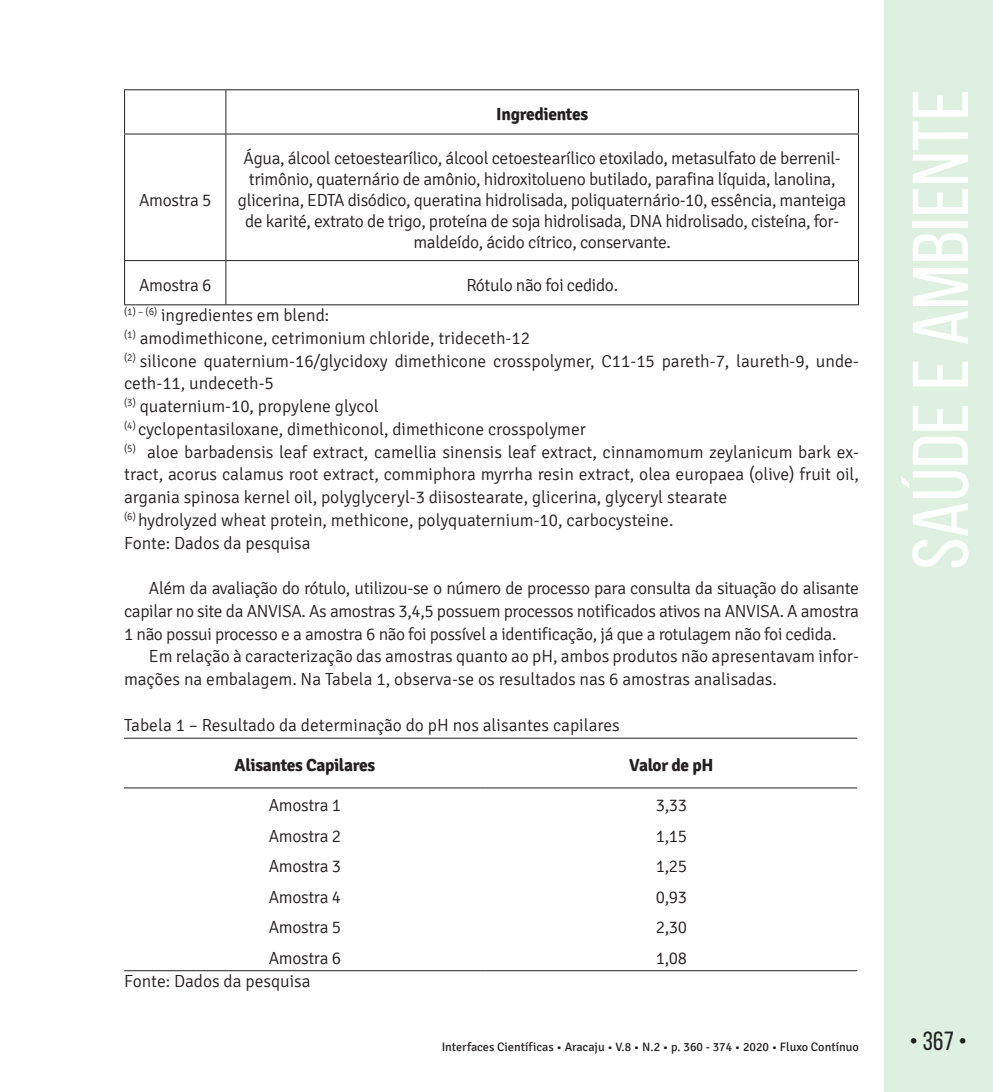
<style>
.page{position:relative;width:993px;height:1092px;background:#fff}
.page>*{position:absolute;margin:0;border:0;box-sizing:border-box;transform-origin:0 0}
.t1{font:78.75px "Bebas Neue";color:#fff;scale:1.09 1}
.t2{font:26.25px "Bebas Neue";color:#231f20}
.TEXTO{font:300 17.5px/22.8px "Signika";color:#231f20}
.Texto_Tabela{font:300 17.5px/21px "Signika";letter-spacing:-.02em;color:#231f20;text-align:center}
.Texto_Tabela-2{font:700 17.5px "Signika";letter-spacing:-.02em;color:#231f20}
.t3{font:12.25px "Signika";color:#231f20}
</style>
<div class="page">
<div style="left:883px;top:0;width:109px;height:1091px;background:#def1e0"></div>
<hr style="left:124px;top:89px;width:102px;height:1px;background:#231f20">
<hr style="left:124px;top:90px;width:1px;height:43px;background:#231f20">
<hr style="left:226px;top:89px;width:632px;height:1px;background:#231f20">
<hr style="left:225px;top:90px;width:1px;height:43px;background:#231f20">
<hr style="left:857px;top:90px;width:1px;height:43px;background:#231f20">
<hr style="left:124px;top:133px;width:102px;height:1px;background:#231f20">
<hr style="left:124px;top:134px;width:1px;height:126px;background:#231f20">
<hr style="left:226px;top:133px;width:632px;height:1px;background:#231f20">
<hr style="left:225px;top:134px;width:1px;height:126px;background:#231f20">
<hr style="left:857px;top:134px;width:1px;height:126px;background:#231f20">
<hr style="left:124px;top:260px;width:102px;height:1px;background:#231f20">
<hr style="left:124px;top:261px;width:1px;height:43px;background:#231f20">
<hr style="left:226px;top:260px;width:632px;height:1px;background:#231f20">
<hr style="left:225px;top:261px;width:1px;height:43px;background:#231f20">
<hr style="left:857px;top:261px;width:1px;height:43px;background:#231f20">
<hr style="left:124px;top:304px;width:102px;height:1px;background:#231f20">
<hr style="left:226px;top:304px;width:632px;height:1px;background:#231f20">
<hr style="left:124px;top:737px;width:361px;height:1px;background:#231f20">
<hr style="left:485px;top:737px;width:371px;height:1px;background:#231f20">
<hr style="left:124px;top:787px;width:361px;height:1px;background:#231f20">
<hr style="left:485px;top:787px;width:371px;height:1px;background:#231f20">
<hr style="left:124px;top:970px;width:361px;height:1px;background:#231f20">
<hr style="left:485px;top:970px;width:371px;height:1px;background:#231f20">
<p class="Texto_Tabela" style="left:139px;top:189px;width:74px">Amostra 5</p>
<p class="Texto_Tabela-2" style="left:496px;top:104px;width:93px">Ingredientes</p>
<p class="Texto_Tabela" style="left:238px;top:147px;width:609px">Água, álcool cetoestearílico, álcool cetoestearílico etoxilado, metasulfato de berrenil&shy;trimônio, quaternário de amônio, hidroxitolueno butilado, parafina líquida, lanolina, glicerina, EDTA disódico, queratina hidrolisada, poliquaternário-10, essência, manteiga de karité, extrato de trigo, proteína de soja hidrolisada, DNA hidrolisado, cisteína, for&shy;maldeído, ácido cítrico, conservante.</p>
<p class="Texto_Tabela" style="left:139px;top:275px;width:74px">Amostra 6</p>
<p class="Texto_Tabela" style="left:466px;top:275px;width:153px">Rótulo não foi cedido.</p>
<p class="TEXTO" style="left:124px;top:304px;width:207px"><sup>(1)</sup> <sup>–</sup> <sup>(6)</sup> ingredientes em blend:</p>
<p class="TEXTO" style="left:124px;top:327px;width:407px"><sup>(1)</sup> amodimethicone, cetrimonium chloride, trideceth-12</p>
<p class="TEXTO" style="left:124px;top:349px;width:736px"><sup>(2)</sup> silicone quaternium-16/glycidoxy dimethicone crosspolymer, C11-15 pareth-7, laureth-9, unde&shy;ceth-11, undeceth-5</p>
<p class="TEXTO" style="left:124px;top:395px;width:256px"><sup>(3)</sup> quaternium-10, propylene glycol</p>
<p class="TEXTO" style="left:124px;top:418px;width:463px"><sup>(4)</sup> cyclopentasiloxane, dimethiconol, dimethicone crosspolymer</p>
<p class="TEXTO" style="left:124px;top:440px;width:736px;text-align:justify"><sup>(5)</sup> aloe barbadensis leaf extract, camellia sinensis leaf extract, cinnamomum zeylanicum bark ex&shy;tract, acorus calamus root extract, commiphora myrrha resin extract, olea europaea (olive) fruit oil, argania spinosa kernel oil, polyglyceryl-3 diisostearate, glicerina, glyceryl stearate</p>
<p class="TEXTO" style="left:124px;top:509px;width:550px"><sup>(6)</sup> hydrolyzed wheat protein, methicone, polyquaternium-10, carbocysteine.</p>
<p class="TEXTO" style="left:124px;top:531px;width:188px">Fonte: Dados da pesquisa</p>
<p class="TEXTO" style="left:124px;top:577px;width:736px;text-align:justify;text-indent:25px">Além da avaliação do rótulo, utilizou-se o número de processo para consulta da situação do alisante capilar no site da ANVISA. As amostras 3,4,5 possuem processos notificados ativos na ANVISA. A amostra 1 não possui processo e a amostra 6 não foi possível a identificação, já que a rotulagem não foi cedida.</p>
<p class="TEXTO" style="left:124px;top:645px;width:736px;text-indent:25px">Em relação à caracterização das amostras quanto ao pH, ambos produtos não apresentavam infor&shy;mações na embalagem. Na Tabela 1, observa-se os resultados nas 6 amostras analisadas.</p>
<p class="TEXTO" style="left:124px;top:713px;width:497px">Tabela 1 – Resultado da determinação do pH nos alisantes capilares</p>
<p class="Texto_Tabela-2" style="left:234px;top:754px;width:142px">Alisantes Capilares</p>
<p class="Texto_Tabela-2" style="left:629px;top:754px;width:86px">Valor de pH</p>
<p class="Texto_Tabela" style="left:269px;top:795px;width:74px">Amostra 1</p>
<p class="Texto_Tabela" style="left:655px;top:795px;width:33px">3,33</p>
<p class="Texto_Tabela" style="left:269px;top:825px;width:74px">Amostra 2</p>
<p class="Texto_Tabela" style="left:655px;top:825px;width:33px">1,15</p>
<p class="Texto_Tabela" style="left:269px;top:856px;width:74px">Amostra 3</p>
<p class="Texto_Tabela" style="left:655px;top:856px;width:33px">1,25</p>
<p class="Texto_Tabela" style="left:269px;top:886px;width:74px">Amostra 4</p>
<p class="Texto_Tabela" style="left:655px;top:886px;width:33px">0,93</p>
<p class="Texto_Tabela" style="left:269px;top:917px;width:74px">Amostra 5</p>
<p class="Texto_Tabela" style="left:655px;top:917px;width:33px">2,30</p>
<p class="Texto_Tabela" style="left:269px;top:947px;width:74px">Amostra 6</p>
<p class="Texto_Tabela" style="left:655px;top:947px;width:33px">1,08</p>
<p class="TEXTO" style="left:124px;top:969px;width:188px">Fonte: Dados da pesquisa</p>
<h1 class="t1" style="left:897px;top:569px;width:442px;rotate:-90deg">Saúde e Ambiente</h1>
<p class="t3" style="left:441px;top:1040px;width:418px">Interfaces Científicas • Aracaju • V.8 • N.2 • p. 360 - 374 • 2020 • Fluxo Contínuo</p>
<h2 class="t2" style="left:909px;top:1026px;width:59px">• 367 •</h2>
</div>
